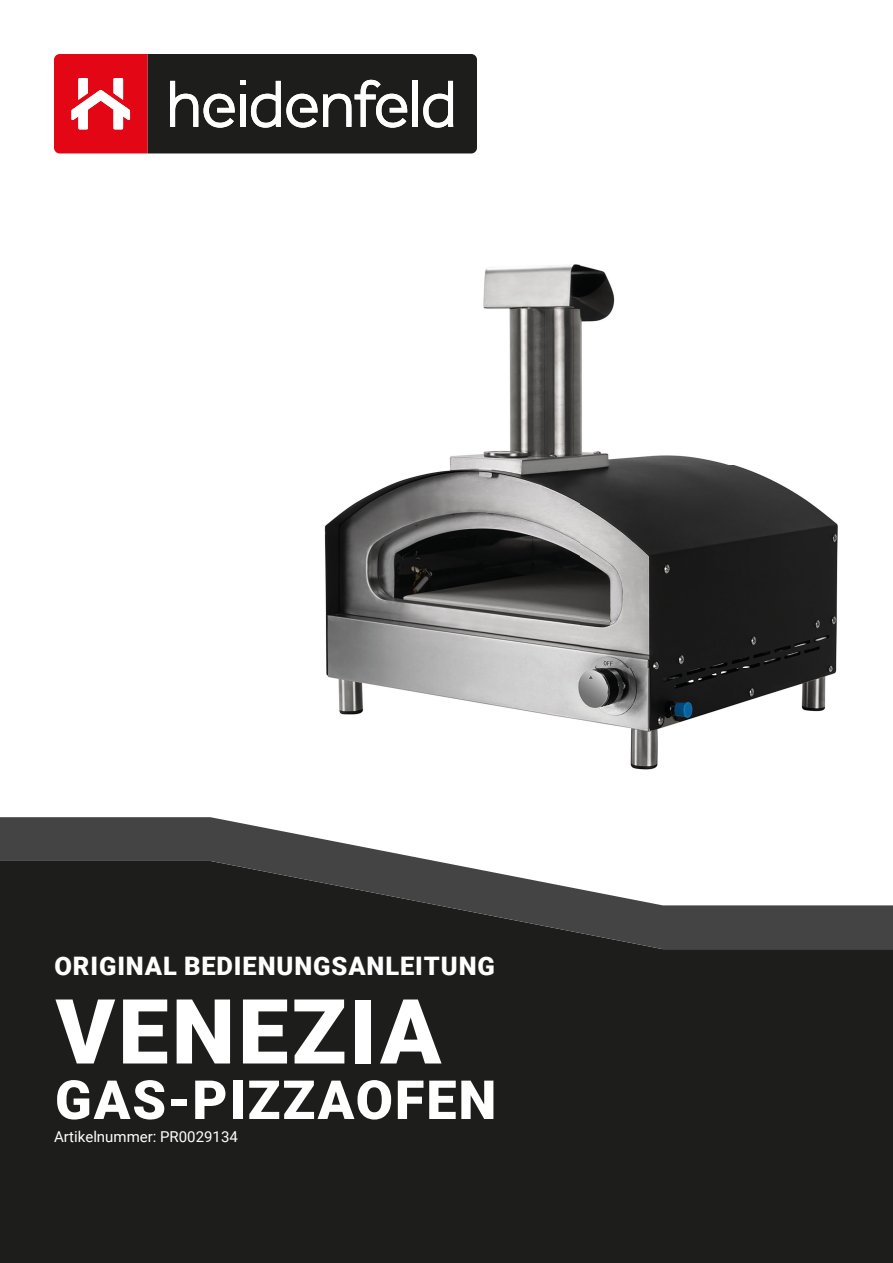
<style>
.page{position:relative;width:893px;height:1263px;background:#fff}
.page>*{position:absolute;margin:0;border:0;box-sizing:border-box;transform-origin:0 0}
.t1{font:900 90px "Roboto";letter-spacing:.035em;color:#fff}
.t2{font:900 54px "Roboto";letter-spacing:.035em;color:#fff}
.t3{font:900 25.5px "Roboto";letter-spacing:.035em;color:#fff}
.t4{font:15px "Roboto";color:#fff}
</style>
<div class="page">
<div style="left:0;top:949px;width:893px;height:314px;background:#1d1d1b"></div>
<svg style="left:0;top:817px;width:893px;height:132px"></svg>
<svg style="left:54px;top:54px;width:423px;height:99px;background:#62383a"></svg>
<img style="left:325px;top:264px;width:513px;height:506px">
<p class="t3" style="left:54px;top:948px;width:442px">ORIGINAL BEDIENUNGSANLEITUNG</p>
<h1 class="t1" style="left:56px;top:968px;width:387px">VENEZIA</h1>
<h2 class="t2" style="left:55px;top:1062px;width:443px">GAS-PIZZAOFEN</h2>
<p class="t4" style="left:54px;top:1126px;width:185px">Artikelnummer: PR0029134</p>
</div>
